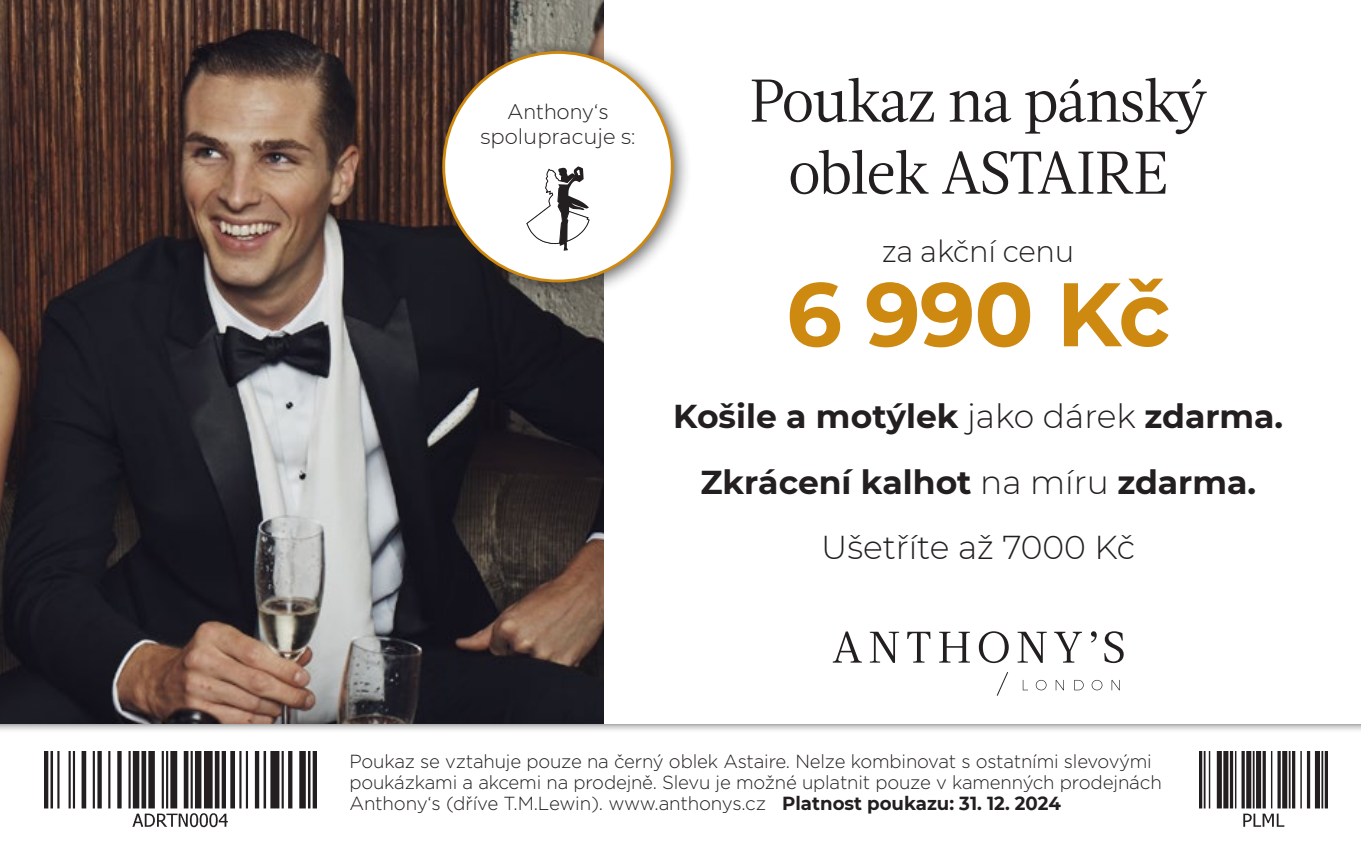
<style>
.page{position:relative;width:1361px;height:851px;background:#fff}
.page>*{position:absolute;margin:0;border:0;box-sizing:border-box;transform-origin:0 0}
.t1{font:700 90px "Montserrat";color:#ce8911}
.t2{font:60px/72px "Acta";letter-spacing:-.03em;color:#231f20;text-align:center}
.t3{font:700 33px "Montserrat";color:#231f20}
.t4{font:300 33px "Montserrat";color:#231f20}
.t5{font:300 30px "Montserrat";letter-spacing:-.01em;color:#231f20}
.t6{font:300 21px/25.2px "Montserrat";color:#231f20;text-align:center}
.t7{font:300 18.9px/21px "Gotham";letter-spacing:-.01em;color:#231f20}
.s1{font-family:"Gotham"}
.s2{font-weight:300}
.s3{font-family:"Montserrat";font-weight:700}
</style>
<div class="page">
<img style="left:0;top:0;width:604px;height:723px">
<img style="left:45px;top:751px;width:272px;height:77px">
<img style="left:45px;top:768px;width:272px;height:37px">
<img style="left:1199px;top:751px;width:128px;height:76px">
<svg style="left:833px;top:631px;width:290px;height:32px"></svg>
<svg style="left:1022px;top:679px;width:98px;height:11px"></svg>
<svg style="left:997px;top:672px;width:11px;height:23px"></svg>
<div style="left:429px;top:38px;width:263px;height:263px;background:#231f20;opacity:.75"></div>
<div style="left:444px;top:52px;width:228px;height:229px;background:#fff;border-radius:50%"></div>
<svg style="left:526px;top:166px;width:63px;height:85px"></svg>
<p class="t6" style="left:480px;top:98px;width:156px"><span class="s1">Anthony‘s </span>spolupracuje s:</p>
<p class="t2" style="left:749px;top:65px;width:459px">Poukaz na pánský oblek ASTAIRE</p>
<p class="t5" style="left:882px;top:231px;width:194px">za akční cenu</p>
<p class="t1" style="left:786px;top:249px;width:385px">6 990 Kč</p>
<p class="t3" style="left:673px;top:393px;width:611px">Košile a motýlek <span class="s2">jako dárek</span> zdarma.</p>
<p class="t3" style="left:700px;top:458px;width:557px">Zkrácení kalhot <span class="s2">na míru</span> zdarma.</p>
<p class="t4" style="left:821px;top:524px;width:315px">Ušetříte až 7000 Kč</p>
<p class="t7" style="left:349px;top:750px;width:814px">Poukaz se vztahuje pouze na černý oblek Astaire. Nelze kombinovat s ostatními slevovými poukázkami a akcemi na prodejně. Slevu je možné uplatnit pouze v kamenných prodejnách<br>Anthony‘s (dříve T.M.Lewin). www.anthonys.cz <span class="s3">Platnost poukazu: 31. 12. 2024</span></p>
</div>
